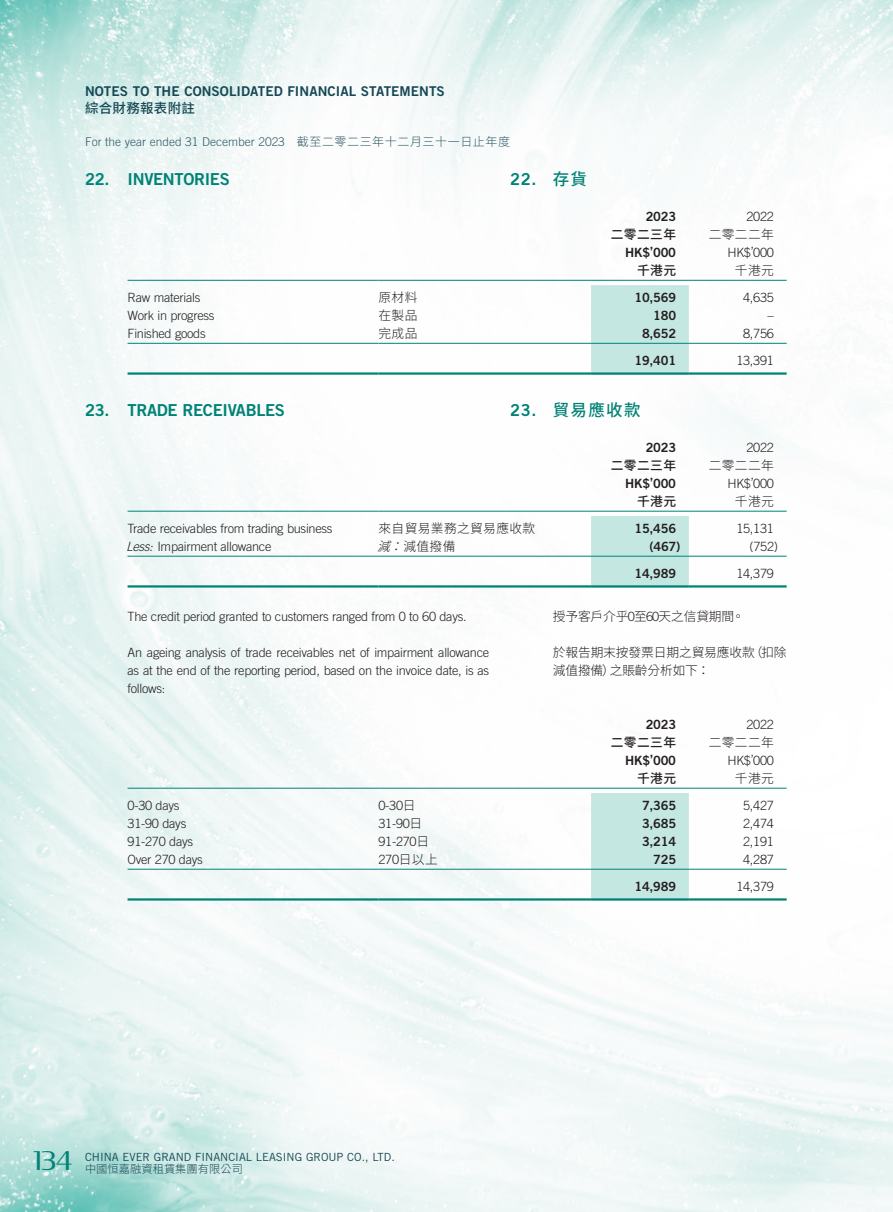
<style>
.page{position:relative;width:893px;height:1212px;background:#fff}
.page>*{position:absolute;margin:0;border:0;box-sizing:border-box;transform-origin:0 0}
.t1{font:25.5px "Condor";color:#008376}
.Heading_1{font:16.5px "Trade Gothic LT Std Bd 2";letter-spacing:-.02em;color:#008376}
.C_Heading_1{font:500 16.5px "Source Han Sans TC";letter-spacing:.08em;color:#008376}
.C_Heading_1-2{font:16.5px "Trade Gothic LT Std Bd 2";color:#008376}
.t2{font:13.5px "Trade Gothic LT Std Bd 2";letter-spacing:.005em;color:#164855}
.t3{font:500 13.5px "Source Han Sans TC";letter-spacing:.02em;color:#164855}
.Body_Text{font:300 12.75px/18px "Trade Gothic LT Std";letter-spacing:-.02em;color:#231f20;text-align:justify}
.Body_Text-2{font:12.75px "Trade Gothic LT Std Bd 2";letter-spacing:-.02em;color:#231f20}
.Body_Text-3{font:300 12.75px "Source Han Sans TC";letter-spacing:.03em;color:#231f20}
.C_Body_Text{font:300 12.75px/18px "Source Han Sans TC";letter-spacing:-.01em;color:#231f20}
.Body_Text-4{font:500 12.75px "Source Han Sans TC";letter-spacing:.03em;color:#231f20}
.t4{font:300 12px "Trade Gothic LT Std";color:#305a68}
.t5{font:11.25px "Trade Gothic LT Std";color:#164855}
.t6{font:300 11.25px "Source Han Sans TC";letter-spacing:.005em;color:#164855}
.s1{font-family:"Source Han Sans TC"}
.s2{font-family:"Source Han Sans TC";font-weight:500}
.s3{font-style:italic}
.s4{font-family:"Trade Gothic LT Std Bd 2";font-weight:400}
.s5{font-family:"Trade Gothic LT Std"}
</style>
<div class="page">
<img style="left:0;top:0;width:893px;height:1212px">
<div style="left:591px;top:285px;width:98px;height:87px;background:#c5e7e2"></div>
<hr style="left:128px;top:280px;width:250px;height:1px;background:#008376">
<hr style="left:378px;top:280px;width:213px;height:1px;background:#008376">
<hr style="left:591px;top:280px;width:98px;height:1px;background:#008376">
<hr style="left:689px;top:280px;width:98px;height:1px;background:#008376">
<hr style="left:128px;top:343px;width:250px;height:1px;background:#008376">
<hr style="left:378px;top:343px;width:213px;height:1px;background:#008376">
<hr style="left:591px;top:343px;width:98px;height:1px;background:#008376">
<hr style="left:689px;top:343px;width:98px;height:1px;background:#008376">
<hr style="left:128px;top:372px;width:250px;height:3px;background:#008376">
<hr style="left:378px;top:372px;width:213px;height:3px;background:#008376">
<hr style="left:591px;top:372px;width:98px;height:3px;background:#008376">
<hr style="left:689px;top:372px;width:98px;height:3px;background:#008376">
<div style="left:591px;top:516px;width:98px;height:69px;background:#c5e7e2"></div>
<hr style="left:128px;top:511px;width:250px;height:1px;background:#008376">
<hr style="left:378px;top:511px;width:213px;height:1px;background:#008376">
<hr style="left:591px;top:511px;width:98px;height:1px;background:#008376">
<hr style="left:689px;top:511px;width:98px;height:1px;background:#008376">
<hr style="left:128px;top:556px;width:250px;height:1px;background:#008376">
<hr style="left:378px;top:556px;width:213px;height:1px;background:#008376">
<hr style="left:591px;top:556px;width:98px;height:1px;background:#008376">
<hr style="left:689px;top:556px;width:98px;height:1px;background:#008376">
<hr style="left:128px;top:585px;width:250px;height:2px;background:#008376">
<hr style="left:378px;top:585px;width:213px;height:2px;background:#008376">
<hr style="left:591px;top:585px;width:98px;height:2px;background:#008376">
<hr style="left:689px;top:585px;width:98px;height:2px;background:#008376">
<div style="left:591px;top:793px;width:98px;height:105px;background:#c5e7e2"></div>
<hr style="left:128px;top:788px;width:250px;height:1px;background:#008376">
<hr style="left:378px;top:788px;width:213px;height:1px;background:#008376">
<hr style="left:591px;top:788px;width:98px;height:1px;background:#008376">
<hr style="left:689px;top:788px;width:98px;height:1px;background:#008376">
<hr style="left:128px;top:869px;width:250px;height:1px;background:#008376">
<hr style="left:378px;top:869px;width:213px;height:1px;background:#008376">
<hr style="left:591px;top:869px;width:98px;height:1px;background:#008376">
<hr style="left:689px;top:869px;width:98px;height:1px;background:#008376">
<hr style="left:128px;top:898px;width:250px;height:2px;background:#008376">
<hr style="left:378px;top:898px;width:213px;height:2px;background:#008376">
<hr style="left:591px;top:898px;width:98px;height:2px;background:#008376">
<hr style="left:689px;top:898px;width:98px;height:2px;background:#008376">
<p class="t2" style="left:85px;top:83px;width:361px">NOTES TO THE CONSOLIDATED FINANCIAL STATEMENTS</p>
<p class="t3" style="left:85px;top:100px;width:111px">綜合財務報表附註</p>
<p class="t4" style="left:85px;top:135px;width:426px">For the year ended 31 December 2023 <span class="s1">截至二零二三年十二月三十一日止年度</span></p>
<p class="Heading_1" style="left:85px;top:168px;width:146px">22. INVENTORIES</p>
<p class="C_Heading_1-2" style="left:510px;top:168px;width:78px">22. <span class="s2">存貨</span></p>
<p class="Body_Text-2" style="left:646px;top:208px;width:32px">2023</p>
<p class="Body_Text" style="left:746px;top:207px;width:29px">2022</p>
<p class="Body_Text-4" style="left:611px;top:227px;width:67px">二零二三年</p>
<p class="Body_Text-3" style="left:709px;top:227px;width:67px">二零二二年</p>
<p class="Body_Text-2" style="left:625px;top:244px;width:52px">HK$’000</p>
<p class="Body_Text" style="left:727px;top:243px;width:48px">HK$’000</p>
<p class="Body_Text-4" style="left:637px;top:263px;width:41px">千港元</p>
<p class="Body_Text-3" style="left:735px;top:263px;width:40px">千港元</p>
<p class="Body_Text" style="left:128px;top:288px;width:74px">Raw materials</p>
<p class="Body_Text-3" style="left:378px;top:290px;width:40px">原材料</p>
<p class="Body_Text-2" style="left:634px;top:289px;width:43px">10,569</p>
<p class="Body_Text" style="left:743px;top:288px;width:32px">4,635</p>
<p class="Body_Text" style="left:128px;top:306px;width:88px">Work in progress</p>
<p class="Body_Text-3" style="left:378px;top:308px;width:40px">在製品</p>
<p class="Body_Text-2" style="left:653px;top:307px;width:24px">180</p>
<p class="Body_Text" style="left:767px;top:306px;width:8px">–</p>
<p class="Body_Text" style="left:128px;top:324px;width:80px">Finished goods</p>
<p class="Body_Text-3" style="left:378px;top:326px;width:40px">完成品</p>
<p class="Body_Text-2" style="left:642px;top:325px;width:36px">8,652</p>
<p class="Body_Text" style="left:743px;top:324px;width:32px">8,756</p>
<p class="Body_Text-2" style="left:634px;top:352px;width:43px">19,401</p>
<p class="Body_Text" style="left:736px;top:351px;width:39px">13,391</p>
<p class="Heading_1" style="left:85px;top:399px;width:201px">23. TRADE RECEIVABLES</p>
<p class="Body_Text-2" style="left:646px;top:439px;width:32px">2023</p>
<p class="Body_Text" style="left:746px;top:438px;width:29px">2022</p>
<p class="Body_Text-4" style="left:611px;top:458px;width:67px">二零二三年</p>
<p class="Body_Text-3" style="left:709px;top:458px;width:67px">二零二二年</p>
<p class="Body_Text-2" style="left:625px;top:475px;width:52px">HK$’000</p>
<p class="Body_Text" style="left:727px;top:474px;width:48px">HK$’000</p>
<p class="Body_Text-4" style="left:637px;top:494px;width:41px">千港元</p>
<p class="Body_Text-3" style="left:735px;top:494px;width:40px">千港元</p>
<p class="Body_Text" style="left:128px;top:519px;width:206px">Trade receivables from trading business</p>
<p class="Body_Text-3" style="left:378px;top:521px;width:158px">來自貿易業務之貿易應收款</p>
<p class="Body_Text-2" style="left:634px;top:520px;width:43px">15,456</p>
<p class="Body_Text" style="left:736px;top:519px;width:39px">15,131</p>
<p class="Body_Text" style="left:126px;top:537px;width:147px"><span class="s3">Less:</span>Impairment allowance</p>
<p class="Body_Text-3" style="left:377px;top:539px;width:80px"><span class="s3">減：</span>減值撥備</p>
<p class="Body_Text-2" style="left:649px;top:538px;width:32px">(467)</p>
<p class="Body_Text" style="left:749px;top:537px;width:30px">(752)</p>
<p class="Body_Text-2" style="left:634px;top:565px;width:43px">14,989</p>
<p class="Body_Text" style="left:736px;top:564px;width:39px">14,379</p>
<p class="Body_Text" style="left:128px;top:607px;width:341px">The credit period granted to customers ranged from 0 to 60 days.</p>
<p class="Body_Text" style="left:128px;top:643px;width:363px">An ageing analysis of trade receivables net of impairment allowance as at the end of the reporting period, based on the invoice date, is as follows:</p>
<p class="Body_Text-2" style="left:646px;top:716px;width:32px">2023</p>
<p class="Body_Text" style="left:746px;top:715px;width:29px">2022</p>
<p class="Body_Text-4" style="left:611px;top:735px;width:67px">二零二三年</p>
<p class="Body_Text-3" style="left:709px;top:735px;width:67px">二零二二年</p>
<p class="Body_Text-2" style="left:625px;top:752px;width:52px">HK$’000</p>
<p class="Body_Text" style="left:727px;top:751px;width:48px">HK$’000</p>
<p class="Body_Text-4" style="left:637px;top:771px;width:41px">千港元</p>
<p class="Body_Text-3" style="left:735px;top:771px;width:40px">千港元</p>
<p class="Body_Text" style="left:128px;top:796px;width:53px">0-30 days</p>
<p class="Body_Text" style="left:378px;top:796px;width:39px">0-30<span class="s1">日</span></p>
<p class="Body_Text-2" style="left:642px;top:797px;width:36px">7,365</p>
<p class="Body_Text" style="left:743px;top:796px;width:32px">5,427</p>
<p class="Body_Text" style="left:128px;top:814px;width:60px">31-90 days</p>
<p class="Body_Text" style="left:378px;top:814px;width:45px">31-90<span class="s1">日</span></p>
<p class="Body_Text-2" style="left:642px;top:815px;width:36px">3,685</p>
<p class="Body_Text" style="left:743px;top:814px;width:32px">2,474</p>
<p class="Body_Text" style="left:128px;top:832px;width:67px">91-270 days</p>
<p class="Body_Text" style="left:378px;top:832px;width:52px">91-270<span class="s1">日</span></p>
<p class="Body_Text-2" style="left:642px;top:833px;width:36px">3,214</p>
<p class="Body_Text" style="left:743px;top:832px;width:32px">2,191</p>
<p class="Body_Text" style="left:128px;top:850px;width:77px">Over 270 days</p>
<p class="Body_Text" style="left:378px;top:850px;width:61px">270<span class="s1">日以上</span></p>
<p class="Body_Text-2" style="left:653px;top:851px;width:24px">725</p>
<p class="Body_Text" style="left:743px;top:850px;width:32px">4,287</p>
<p class="Body_Text-2" style="left:634px;top:878px;width:43px">14,989</p>
<p class="Body_Text" style="left:736px;top:877px;width:39px">14,379</p>
<p class="C_Heading_1" style="left:510px;top:400px;width:132px"><span class="s4">23.</span> 貿易應收款</p>
<p class="C_Body_Text" style="left:553px;top:607px;width:193px">授予客戶介乎<span class="s5">0</span>至<span class="s5">60</span>天之信貸期間。</p>
<p class="C_Body_Text" style="left:553px;top:643px;width:235px">於報告期末按發票日期之貿易應收款（扣除減值撥備）之賬齡分析如下：</p>
<h1 class="t1" style="left:33px;top:1144px;width:40px">134</h1>
<p class="t5" style="left:85px;top:1150px;width:311px">CHINA EVER GRAND FINANCIAL LEASING GROUP CO., LTD.</p>
<p class="t6" style="left:85px;top:1162px;width:159px">中國恒嘉融資租賃集團有限公司</p>
</div>
